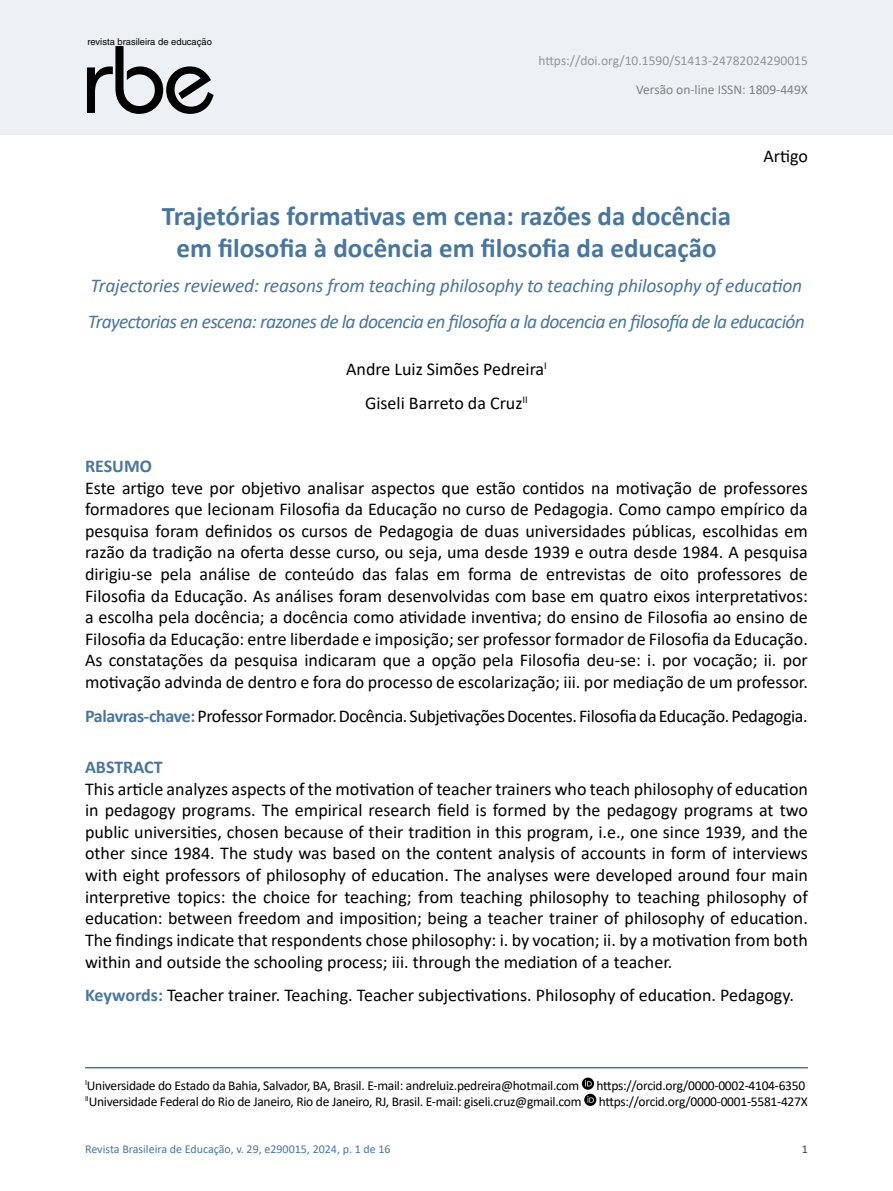
<style>
.page{position:relative;width:893px;height:1191px;background:#fff}
.page>*{position:absolute;margin:0;border:0;box-sizing:border-box;transform-origin:0 0}
.t1{font:500 100.65px "Dessau";color:#000}
.t2{font:700 27px/32.4px "Calibri";color:#47769f;text-align:center}
.t3{font:italic 19.5px/35.4px "Calibri";letter-spacing:-.02em;color:#47769f}
.t4{font:18px/21.6px "Calibri";color:#000;text-align:justify}
.t5{font:18px "Calibri";letter-spacing:-.02em;color:#000}
.t6{font:700 18px "Calibri";color:#47769f}
.t7{font:13.5px "Calibri";letter-spacing:-.02em;color:#000}
.t8{font:13.5px "Calibri";color:#939598}
.t9{font:13.5px "Calibri";color:#808080}
.t10{font:12px "Calibri";color:#47769f}
.t11{font:12px "Calibri";color:#414042}
.t12{font:9.45px "Helvetica";color:#000}
.s1{font-weight:700;color:#47769f}
</style>
<div class="page">
<div style="left:0;top:0;width:893px;height:135px;background:#edf1f5"></div>
<hr style="left:85px;top:1067px;width:723px;height:1px;background:#47769f">
<svg style="left:582px;top:1077px;width:12px;height:12px"></svg>
<svg style="left:585px;top:1079px;width:7px;height:7px"></svg>
<svg style="left:584px;top:1093px;width:12px;height:13px"></svg>
<svg style="left:587px;top:1096px;width:7px;height:6px"></svg>
<p class="t12" style="left:88px;top:36px;width:126px">revista brasileira de educação</p>
<h1 class="t1" style="left:81px;top:3px;width:136px">rbe</h1>
<p class="t8" style="left:538px;top:52px;width:271px">https://doi.org/10.1590/S1413-24782024290015</p>
<p class="t9" style="left:636px;top:80px;width:173px">Versão on-line ISSN: 1809-449X</p>
<p class="t4" style="left:763px;top:145px;width:46px">Artigo</p>
<h2 class="t2" style="left:162px;top:199px;width:571px">Trajetórias formativas em cena: razões da docência em filosofia à docência em filosofia da educação</h2>
<p class="t3" style="left:88px;top:267px;width:718px">Trajectories reviewed: reasons from teaching philosophy to teaching philosophy of education<br>Trayectorias en escena: razones de la docencia en filosofía a la docencia en filosofía de la educación</p>
<p class="t4" style="left:346px;top:352px;width:202px;line-height:33.6px;text-align:center">Andre Luiz Simões Pedreira<sup>I<br></sup>Giseli Barreto da Cruz<sup>II</sup></p>
<p class="t6" style="left:85px;top:453px;width:68px">RESUMO</p>
<p class="t4" style="left:85px;top:476px;width:724px">Este artigo teve por objetivo analisar aspectos que estão contidos na motivação de professores formadores que lecionam Filosofia da Educação no curso de Pedagogia. Como campo empírico da pesquisa foram definidos os cursos de Pedagogia de duas universidades públicas, escolhidas em razão da tradição na oferta desse curso, ou seja, uma desde 1939 e outra desde 1984. A pesquisa dirigiu-se pela análise de conteúdo das falas em forma de entrevistas de oito professores de Filosofia da Educação. As análises foram desenvolvidas com base em quatro eixos interpretativos: a escolha pela docência; a docência como atividade inventiva; do ensino de Filosofia ao ensino de Filosofia da Educação: entre liberdade e imposição; ser professor formador de Filosofia da Educação.<br>As constatações da pesquisa indicaram que a opção pela Filosofia deu-se: i. por vocação; ii. por motivação advinda de dentro e fora do processo de escolarização; iii. por mediação de um professor.</p>
<p class="t5" style="left:85px;top:703px;width:724px"><span class="s1">Palavras-chave:</span> Professor Formador. Docência. Subjetivações Docentes. Filosofia da Educação. Pedagogia.</p>
<p class="t6" style="left:85px;top:754px;width:79px">ABSTRACT</p>
<p class="t4" style="left:85px;top:777px;width:724px">This article analyzes aspects of the motivation of teacher trainers who teach philosophy of education in pedagogy programs. The empirical research field is formed by the pedagogy programs at two public universities, chosen because of their tradition in this program, i.e., one since 1939, and the other since 1984. The study was based on the content analysis of accounts in form of interviews with eight professors of philosophy of education. The analyses were developed around four main interpretive topics: the choice for teaching; from teaching philosophy to teaching philosophy of education: between freedom and imposition; being a teacher trainer of philosophy of education.<br>The findings indicate that respondents chose philosophy: i. by vocation; ii. by a motivation from both within and outside the schooling process; iii. through the mediation of a teacher.</p>
<p class="t4" style="left:85px;top:984px;width:710px"><span class="s1">Keywords:</span> Teacher trainer. Teaching. Teacher subjectivations. Philosophy of education. Pedagogy.</p>
<p class="t7" style="left:85px;top:1075px;width:496px"><sup>I</sup>Universidade do Estado da Bahia, Salvador, BA, Brasil. E-mail: andreluiz.pedreira@hotmail.com</p>
<p class="t7" style="left:596px;top:1075px;width:210px">https://orcid.org/0000-0002-4104-6350</p>
<p class="t7" style="left:85px;top:1092px;width:498px"><sup>II</sup>Universidade Federal do Rio de Janeiro, Rio de Janeiro, RJ, Brasil. E-mail: giseli.cruz@gmail.com</p>
<p class="t7" style="left:599px;top:1092px;width:210px">https://orcid.org/0000-0001-5581-427X</p>
<p class="t10" style="left:85px;top:1141px;width:307px">Revista Brasileira de Educação, v. 29, e290015, 2024, p. 1 de 16</p>
<p class="t11" style="left:802px;top:1141px;width:8px">1</p>
</div>
